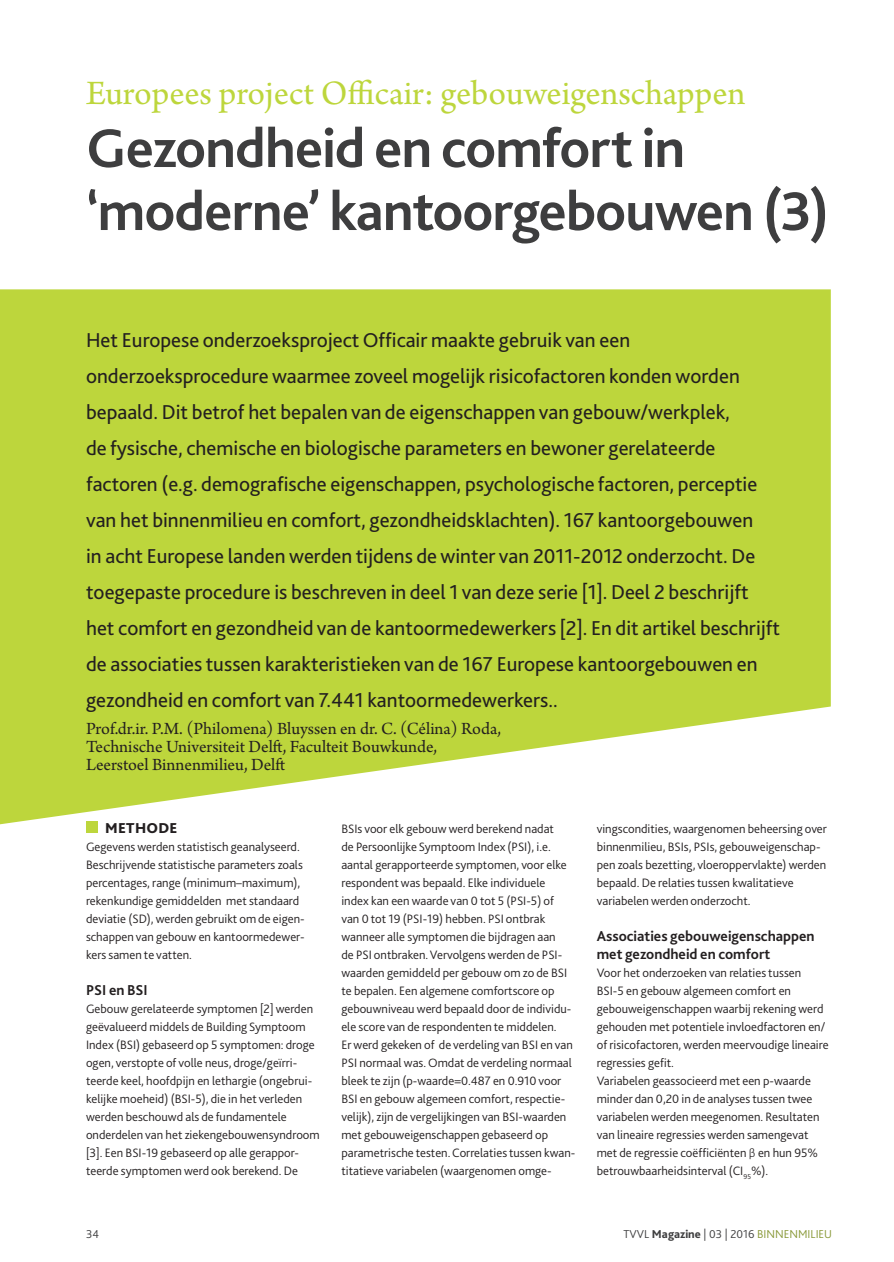
<style>
.page{position:relative;width:894px;height:1262px;background:#fff}
.page>*{position:absolute;margin:0;border:0;box-sizing:border-box;transform-origin:0 0}
.Kop{font:700 57px/63px "Bliss 2";letter-spacing:-.015em;color:#3e3e3f}
.chapeau{font:36px "Arno Pro";letter-spacing:-.005em;color:#bdd63c}
.Intro{font:21px/36px "Bliss 2";color:#231f20}
.Bijschrift_persoonsn{font:18px "Arno Pro";color:#231f20}
.Subtussenkopje{font:700 15px/18px "Bliss 2";color:#231f20}
.Bodykopje{font:800 15px "Bliss 2";letter-spacing:.02em;color:#231f20}
.Bodytekst{font:300 12.75px/18px "Bliss 2";color:#231f20}
.t1{font:300 12px "Bliss 2";color:#3e3e3f}
.s1{font-family:"Calibri"}
.s2{font-weight:800}
.s3{color:#879735}
</style>
<div class="page">
<svg style="left:0;top:289px;width:830px;height:537px;background:#c4da52"></svg>
<div style="left:86px;top:822px;width:11px;height:11px;background:#bdd63c"></div>
<p class="chapeau" style="left:86px;top:73px;width:660px">Europees project Officair: gebouweigenschappen</p>
<p class="Kop" style="left:86px;top:115px;width:744px">Gezondheid en comfort in ‘moderne’ kantoorgebouwen (3)</p>
<p class="Intro" style="left:86px;top:322px;width:695px">Het Europese onderzoeksproject Officair maakte gebruik van een onderzoeksprocedure waarmee zoveel mogelijk risicofactoren konden worden bepaald. Dit betrof het bepalen van de eigenschappen van gebouw/werkplek,<br>de fysische, chemische en biologische parameters en bewoner gerelateerde factoren (e.g. demografische eigenschappen, psychologische factoren, perceptie van het binnenmilieu en comfort, gezondheidsklachten). 167 kantoorgebouwen<br>in acht Europese landen werden tijdens de winter van 2011-2012 onderzocht. De toegepaste procedure is beschreven in deel 1 van deze serie [1]. Deel 2 beschrijft het comfort en gezondheid van de kantoormedewerkers [2]. En dit artikel beschrijft de associaties tussen karakteristieken van de 167 Europese kantoorgebouwen en gezondheid en comfort van 7.441 kantoormedewerkers..</p>
<p class="Bijschrift_persoonsn" style="left:86px;top:718px;width:416px">Prof.dr.ir. P.M. (Philomena) Bluyssen en dr. C. (Célina) Roda,</p>
<p class="Bijschrift_persoonsn" style="left:86px;top:736px;width:352px">Technische Universiteit Delft, Faculteit Bouwkunde,</p>
<p class="Bijschrift_persoonsn" style="left:86px;top:754px;width:201px">Leerstoel Binnenmilieu, Delft</p>
<p class="Bodykopje" style="left:105px;top:819px;width:74px">METHODE</p>
<p class="Bodytekst" style="left:86px;top:837px;width:220px">Gegevens werden statistisch geanalyseerd.<br>Beschrijvende statistische parameters zoals percentages, range (minimum–maximum), rekenkundige gemiddelden met standaard deviatie (SD), werden gebruikt om de eigen&shy;schappen van gebouw en kantoormedewer&shy;kers samen te vatten.</p>
<p class="Subtussenkopje" style="left:86px;top:981px;width:63px">PSI en BSI</p>
<p class="Bodytekst" style="left:86px;top:999px;width:235px">Gebouw gerelateerde symptomen [2] werden geëvalueerd middels de Building Symptoom Index (BSI) gebaseerd op 5 symptomen: droge ogen, verstopte of volle neus, droge/geïrri&shy;teerde keel, hoofdpijn en lethargie (ongebrui&shy;kelijke moeheid) (BSI-5), die in het verleden werden beschouwd als de fundamentele onderdelen van het ziekengebouwensyndroom [3]. Een BSI-19 gebaseerd op alle gerappor&shy;teerde symptomen werd ook berekend. De</p>
<p class="Bodytekst" style="left:341px;top:819px;width:231px">BSIs voor elk gebouw werd berekend nadat<br>de Persoonlijke Symptoom Index (PSI), i.e. aantal gerapporteerde symptomen, voor elke respondent was bepaald. Elke individuele index kan een waarde van 0 tot 5 (PSI-5) of van 0 tot 19 (PSI-19) hebben. PSI ontbrak wanneer alle symptomen die bijdragen aan<br>de PSI ontbraken. Vervolgens werden de PSI&shy;waarden gemiddeld per gebouw om zo de BSI te bepalen. Een algemene comfortscore op gebouwniveau werd bepaald door de individu&shy;ele score van de respondenten te middelen.</p>
<p class="Bodytekst" style="left:341px;top:1036px;width:235px">Er werd gekeken of de verdeling van BSI en van PSI normaal was. Omdat de verdeling normaal bleek te zijn (p-waarde=0.487 en 0.910 voor BSI en gebouw algemeen comfort, respectie&shy;velijk), zijn de vergelijkingen van BSI-waarden met gebouweigenschappen gebaseerd op parametrische testen. Correlaties tussen kwan&shy;titatieve variabelen (waargenomen omge-</p>
<p class="Bodytekst" style="left:596px;top:820px;width:231px">vingscondities, waargenomen beheersing over binnenmilieu, BSIs, PSIs, gebouweigenschap&shy;pen zoals bezetting, vloeroppervlakte) werden bepaald. De relaties tussen kwalitatieve variabelen werden onderzocht.</p>
<p class="Subtussenkopje" style="left:596px;top:927px;width:219px">Associaties gebouweigenschappen met gezondheid en comfort</p>
<p class="Bodytekst" style="left:596px;top:963px;width:233px">Voor het onderzoeken van relaties tussen BSI-5 en gebouw algemeen comfort en gebouweigenschappen waarbij rekening werd gehouden met potentiele invloedfactoren en/ of risicofactoren, werden meervoudige lineaire regressies gefit.</p>
<p class="Bodytekst" style="left:596px;top:1071px;width:224px">Variabelen geassocieerd met een p-waarde minder dan 0,20 in de analyses tussen twee variabelen werden meegenomen. Resultaten van lineaire regressies werden samengevat met de regressie coëfficiënten <span class="s1">β</span> en hun 95% betrouwbaarheidsinterval (CI<sub>95</sub>%).</p>
<p class="t1" style="left:86px;top:1227px;width:14px">34</p>
<p class="t1" style="left:623px;top:1227px;width:210px">TVVL <span class="s2">Magazine</span> | 03 | 2016 <span class="s3">BINNENMILIEU</span></p>
</div>
